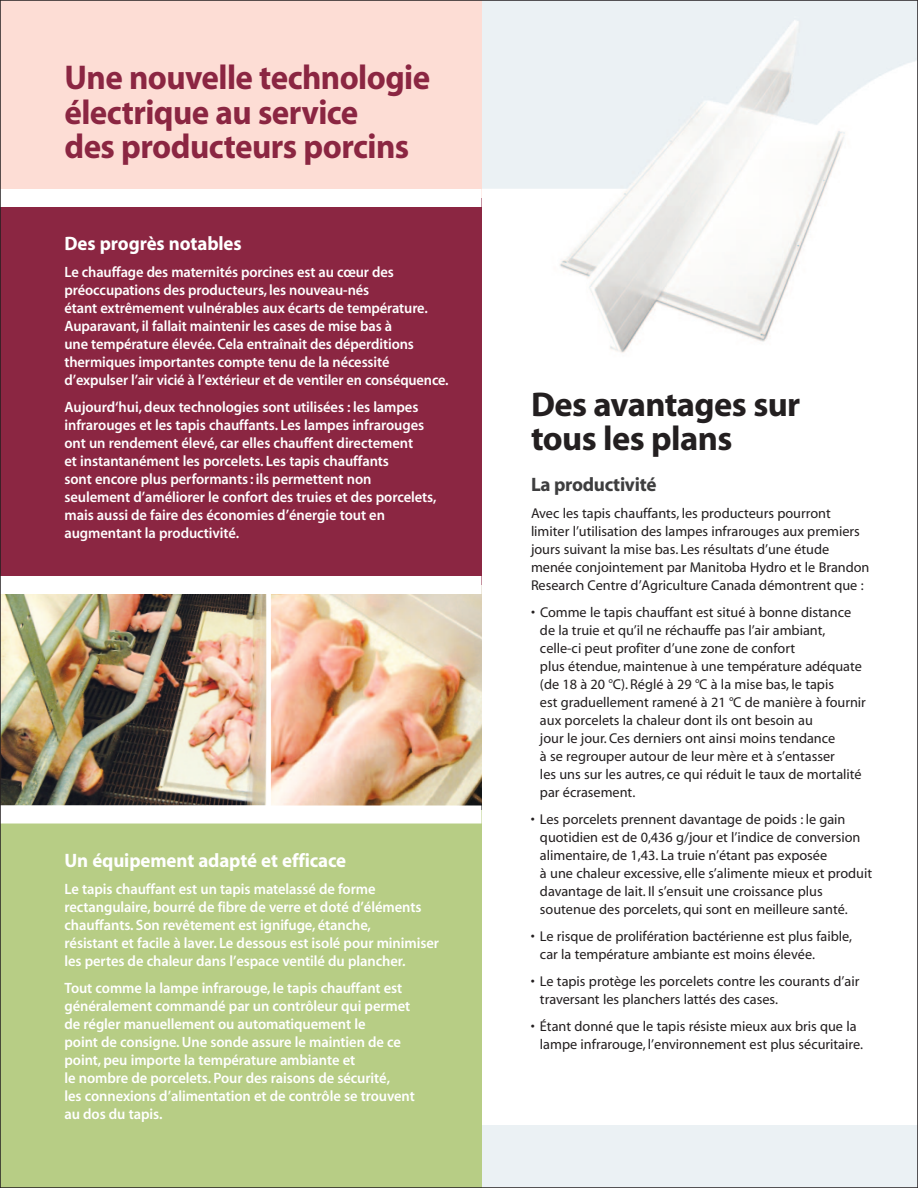
<style>
.page{position:relative;width:918px;height:1188px;background:#fff}
.page>*{position:absolute;margin:0;border:0;box-sizing:border-box;transform-origin:0 0}
.t1{font:34.5px/34.5px "Myriad MM 700 600";letter-spacing:-.015em;color:#8b2642;scale:.96 1}
.t2{font:34.5px/34.5px "Myriad MM 700 600";letter-spacing:-.015em;color:#231f20}
.t3{font:19.5px "Myriad MM 700 600";letter-spacing:-.005em;color:#fff}
.t4{font:19.5px "Myriad MM 700 600";letter-spacing:-.015em;color:#3e3e3f}
.t5{font:15px/18px "Myriad MM 565 600";letter-spacing:-.005em;color:#fff}
.t6{font:15px/18px "Myriad MM 565 600";letter-spacing:-.005em;color:#fff;scale:.96 1}
.t7{font:14.25px/18px "Myriad MM 406 600";color:#231f20}
</style>
<div class="page">
<img style="left:271px;top:594px;width:211px;height:212px">
<img style="left:482px;top:1px;width:435px;height:352px">
<div style="left:0;top:1125px;width:918px;height:63px;background:#ebf1f4"></div>
<div style="left:0;top:810px;width:482px;height:378px;background:#b7cd85"></div>
<div style="left:0;top:194px;width:482px;height:391px;background:#8b2642"></div>
<img style="left:1px;top:594px;width:270px;height:212px">
<div style="left:0;top:0;width:482px;height:198px;background:#fdddd5"></div>
<div style="left:0;top:189px;width:482px;height:18px;background:#fff"></div>
<div style="left:0;top:576px;width:482px;height:18px;background:#fff"></div>
<div style="left:0;top:806px;width:482px;height:18px;background:#fff"></div>
<hr style="left:0;top:0;width:918px;height:1px;background:#231f20">
<hr style="left:0;top:1187px;width:918px;height:1px;background:#231f20">
<hr style="left:0;top:0;width:1px;height:1188px;background:#231f20">
<hr style="left:917px;top:0;width:1px;height:1188px;background:#231f20">
<h1 class="t1" style="left:64px;top:64px;width:382px">Une nouvelle technologie électrique au service<br>des producteurs porcins</h1>
<h2 class="t3" style="left:64px;top:237px;width:179px">Des progrès notables</h2>
<p class="t6" style="left:64px;top:265px;width:402px">Le chauffage des maternités porcines est au cœur des préoccupations des producteurs, les nouveau-nés<br>étant extrêmement vulnérables aux écarts de température.<br>Auparavant, il fallait maintenir les cases de mise bas à<br>une température élevée. Cela entraînait des déperditions thermiques importantes compte tenu de la nécessité d’expulser l’air vicié à l’extérieur et de ventiler en conséquence.</p>
<p class="t5" style="left:64px;top:400px;width:373px">Aujourd‘hui, deux technologies sont utilisées : les lampes infrarouges et les tapis chauffants. Les lampes infrarouges ont un rendement élevé, car elles chauffent directement<br>et instantanément les porcelets. Les tapis chauffants<br>sont encore plus performants : ils permettent non seulement d’améliorer le confort des truies et des porcelets, mais aussi de faire des économies d’énergie tout en augmentant la productivité.</p>
<h2 class="t3" style="left:64px;top:853px;width:283px">Un équipement adapté et efficace</h2>
<p class="t5" style="left:64px;top:881px;width:376px">Le tapis chauffant est un tapis matelassé de forme rectangulaire, bourré de fibre de verre et doté d’éléments chauffants. Son revêtement est ignifuge, étanche,<br>résistant et facile à laver. Le dessous est isolé pour minimiser les pertes de chaleur dans l’espace ventilé du plancher.</p>
<p class="t5" style="left:64px;top:980px;width:352px">Tout comme la lampe infrarouge, le tapis chauffant est généralement commandé par un contrôleur qui permet de régler manuellement ou automatiquement le<br>point de consigne. Une sonde assure le maintien de ce point, peu importe la température ambiante et<br>le nombre de porcelets. Pour des raisons de sécurité,<br>les connexions d’alimentation et de contrôle se trouvent au dos du tapis.</p>
<h1 class="t2" style="left:531px;top:390px;width:271px">Des avantages sur tous les plans</h1>
<h2 class="t4" style="left:531px;top:477px;width:127px">La productivité</h2>
<p class="t7" style="left:531px;top:506px;width:340px">Avec les tapis chauffants, les producteurs pourront limiter l’utilisation des lampes infrarouges aux premiers jours suivant la mise bas. Les résultats d’une étude menée conjointement par Manitoba Hydro et le Brandon Research Centre d’Agriculture Canada démontrent que :</p>
<p class="t7" style="left:540px;top:605px;width:327px;text-indent:-9px">• Comme le tapis chauffant est situé à bonne distance de la truie et qu’il ne réchauffe pas l’air ambiant, celle-ci peut profiter d’une zone de confort<br>plus étendue, maintenue à une température adéquate (de 18 à 20 °C). Réglé à 29 °C à la mise bas, le tapis<br>est graduellement ramené à 21 °C de manière à fournir aux porcelets la chaleur dont ils ont besoin au<br>jour le jour. Ces derniers ont ainsi moins tendance<br>à se regrouper autour de leur mère et à s’entasser<br>les uns sur les autres, ce qui réduit le taux de mortalité par écrasement.</p>
<p class="t7" style="left:540px;top:812px;width:334px;text-indent:-9px">• Les porcelets prennent davantage de poids : le gain quotidien est de 0,436 g/jour et l’indice de conversion alimentaire, de 1,43. La truie n’étant pas exposée<br>à une chaleur excessive, elle s’alimente mieux et produit davantage de lait. Il s’ensuit une croissance plus soutenue des porcelets, qui sont en meilleure santé.</p>
<p class="t7" style="left:540px;top:929px;width:314px;text-indent:-9px">• Le risque de prolifération bactérienne est plus faible, car la température ambiante est moins élevée.</p>
<p class="t7" style="left:540px;top:974px;width:321px;text-indent:-9px">• Le tapis protège les porcelets contre les courants d’air traversant les planchers lattés des cases.</p>
<p class="t7" style="left:540px;top:1019px;width:325px;text-indent:-9px">• Étant donné que le tapis résiste mieux aux bris que la lampe infrarouge, l’environnement est plus sécuritaire.</p>
</div>
